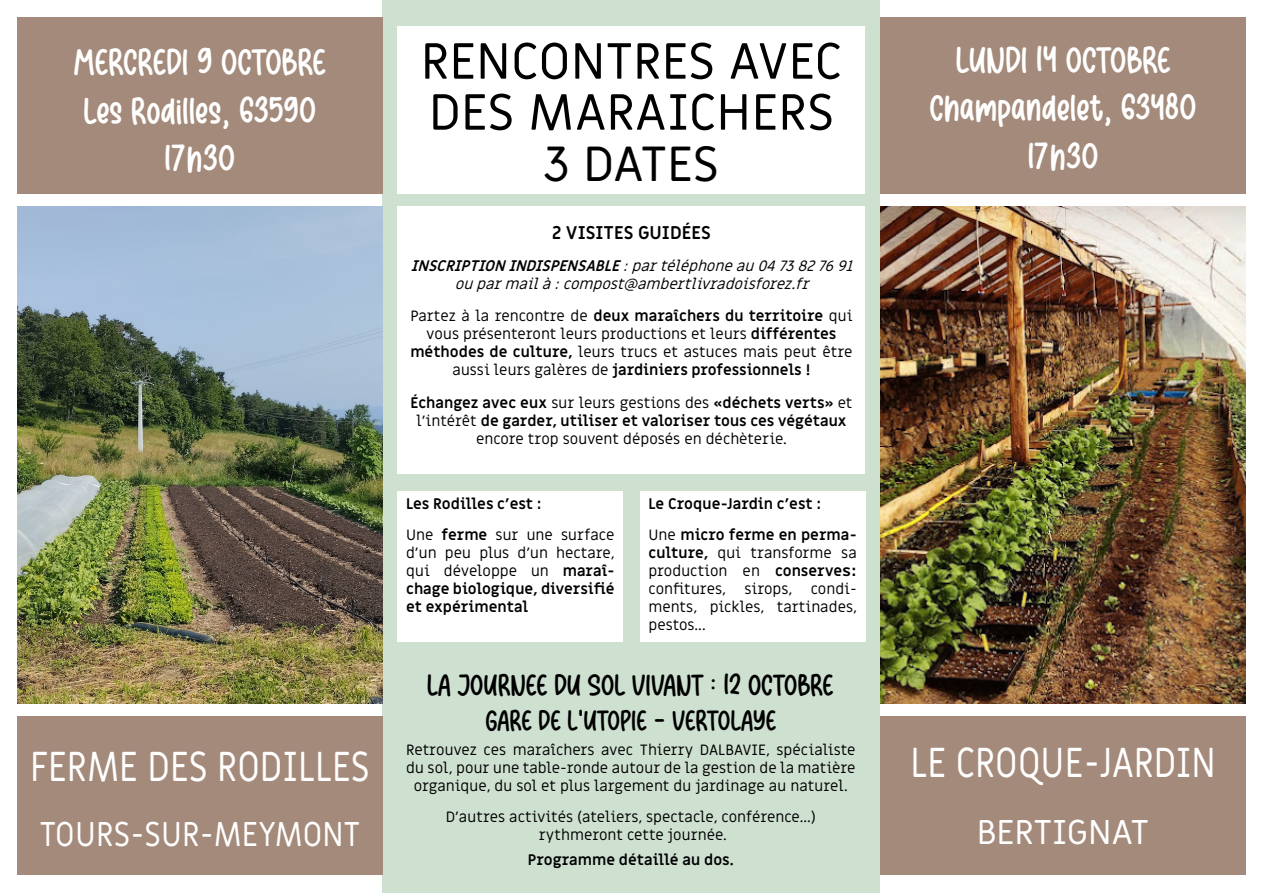
<style>
.page{position:relative;width:1263px;height:893px;background:#fff}
.page>*{position:absolute;margin:0;border:0;box-sizing:border-box;transform-origin:0 0}
.t1{font:51px/51px "Miriam Libre";color:#000}
.t2{font:49.5px "Miriam Libre";letter-spacing:-.01em;color:#000}
.t3{font:42px "Miriam Libre";color:#fff;scale:.85 1}
.t4{font:40.5px/48.6px "Best Wishes";color:#fff;text-align:center}
.t5{font:34.5px "Miriam Libre";color:#fff;scale:.9 1}
.t6{font:34.5px "Miriam Libre";color:#fff}
.t7{font:33px "Best Wishes";color:#000}
.t8{font:31.5px "Best Wishes";color:#000}
.t9{font:700 18px "Miriam Libre";color:#000}
.t10{font:15px/18px "Miriam Libre";color:#000;text-align:center}
.t11{font:700 15px/18px "Miriam Libre";letter-spacing:-.005em;color:#000}
.t12{font:italic 15px/18px "Miriam Libre";color:#000;text-align:center}
.s1{font-weight:700}
.s2{font-weight:400}
</style>
<div class="page">
<div style="left:383px;top:0;width:497px;height:893px;background:#cee1d1"></div>
<div style="left:398px;top:26px;width:467px;height:167px;background:#fff"></div>
<div style="left:398px;top:206px;width:467px;height:268px;background:#fff"></div>
<div style="left:398px;top:491px;width:225px;height:150px;background:#fff"></div>
<div style="left:640px;top:491px;width:225px;height:150px;background:#fff"></div>
<img style="left:880px;top:207px;width:366px;height:496px">
<div style="left:880px;top:716px;width:366px;height:159px;background:#a48a7a"></div>
<div style="left:880px;top:17px;width:366px;height:176px;background:#a48a7a"></div>
<img style="left:17px;top:207px;width:366px;height:496px">
<div style="left:17px;top:716px;width:366px;height:159px;background:#a48a7a"></div>
<div style="left:17px;top:17px;width:366px;height:176px;background:#a48a7a"></div>
<h3 class="t4" style="left:74px;top:39px;width:253px">MERCREDI 9 OCTOBRE<br>Les Rodilles, 63590<br>17h30</h3>
<h3 class="t3" style="left:30px;top:741px;width:401px">FERME DES RODILLES</h3>
<h3 class="t5" style="left:39px;top:813px;width:358px">TOURS-SUR-MEYMONT</h3>
<h1 class="t1" style="left:421px;top:37px;width:423px">RENCONTRES AVEC<br>DES MARAICHERS</h1>
<h2 class="t2" style="left:544px;top:134px;width:177px">3 DATES</h2>
<p class="t9" style="left:552px;top:221px;width:160px">2 VISITES GUIDÉES</p>
<p class="t12" style="left:411px;top:257px;width:448px"><span class="s1">INSCRIPTION INDISPENSABLE</span>:partéléphoneau0473827691 ouparmailà:compost@ambertlivradoisforez.fr</p>
<p class="t10" style="left:410px;top:308px;width:444px">Partez à la rencontre de <span class="s1">deux maraîchers du territoire</span> qui vous présenteront leurs productions et leurs <span class="s1">différentes méthodes de culture,</span> leurs trucs et astuces mais peut être aussi leurs galères de <span class="s1">jardiniers professionnels !</span></p>
<p class="t11" style="left:410px;top:394px;width:444px;text-align:center">Échangez avec eux <span class="s2">sur leurs gestions des</span> «déchets verts» <span class="s2">et l’intérêt</span> de garder, utiliser et valoriser tous ces végétaux <span class="s2">encore trop souvent déposés en déchèterie.</span></p>
<p class="t11" style="left:406px;top:489px;width:210px;line-height:30.6px">Les Rodilles c’est :<br><span class="s2">Une</span> ferme <span class="s2">sur une surface</span></p>
<p class="t11" style="left:406px;top:544px;width:210px;text-align:justify"><span class="s2">d’un peu plus d’un hectare, qui développe un</span> maraî&shy;chage biologique, diversifié et expérimental</p>
<p class="t11" style="left:648px;top:489px;width:210px;line-height:30.6px">Le Croque-Jardin c’est :<br><span class="s2">Une</span> micro ferme en perma-</p>
<p class="t10" style="left:648px;top:544px;width:210px;text-align:justify"><span class="s1">culture,</span> qui transforme sa production en <span class="s1">conserves: </span>confitures, sirops, condi&shy;ments, pickles, tartinades, pestos...</p>
<h3 class="t7" style="left:427px;top:671px;width:408px">LA JOURNÉE DU SOL VIVANT : 12 OCTOBRE</h3>
<h3 class="t8" style="left:485px;top:707px;width:292px">GARE DE L’UTOPIE - VERTOLAYE</h3>
<p class="t10" style="left:406px;top:742px;width:451px">Retrouvez ces maraîchers avec Thierry DALBAVIE, spécialiste du sol, pour une table-ronde autour de la gestion de la matière organique, du sol et plus largement du jardinage au naturel.</p>
<p class="t10" style="left:446px;top:808px;width:372px">D’autres activités (ateliers, spectacle, conférence...) rythmeront cette journée.</p>
<p class="t11" style="left:528px;top:851px;width:208px">Programme détaillé au dos.</p>
<h3 class="t4" style="left:929px;top:37px;width:269px">LUNDI 14 OCTOBRE<br>Champandelet, 63480<br>17h30</h3>
<h3 class="t3" style="left:910px;top:737px;width:361px">LE CROQUE-JARDIN</h3>
<h3 class="t6" style="left:977px;top:811px;width:174px">BERTIGNAT</h3>
</div>
